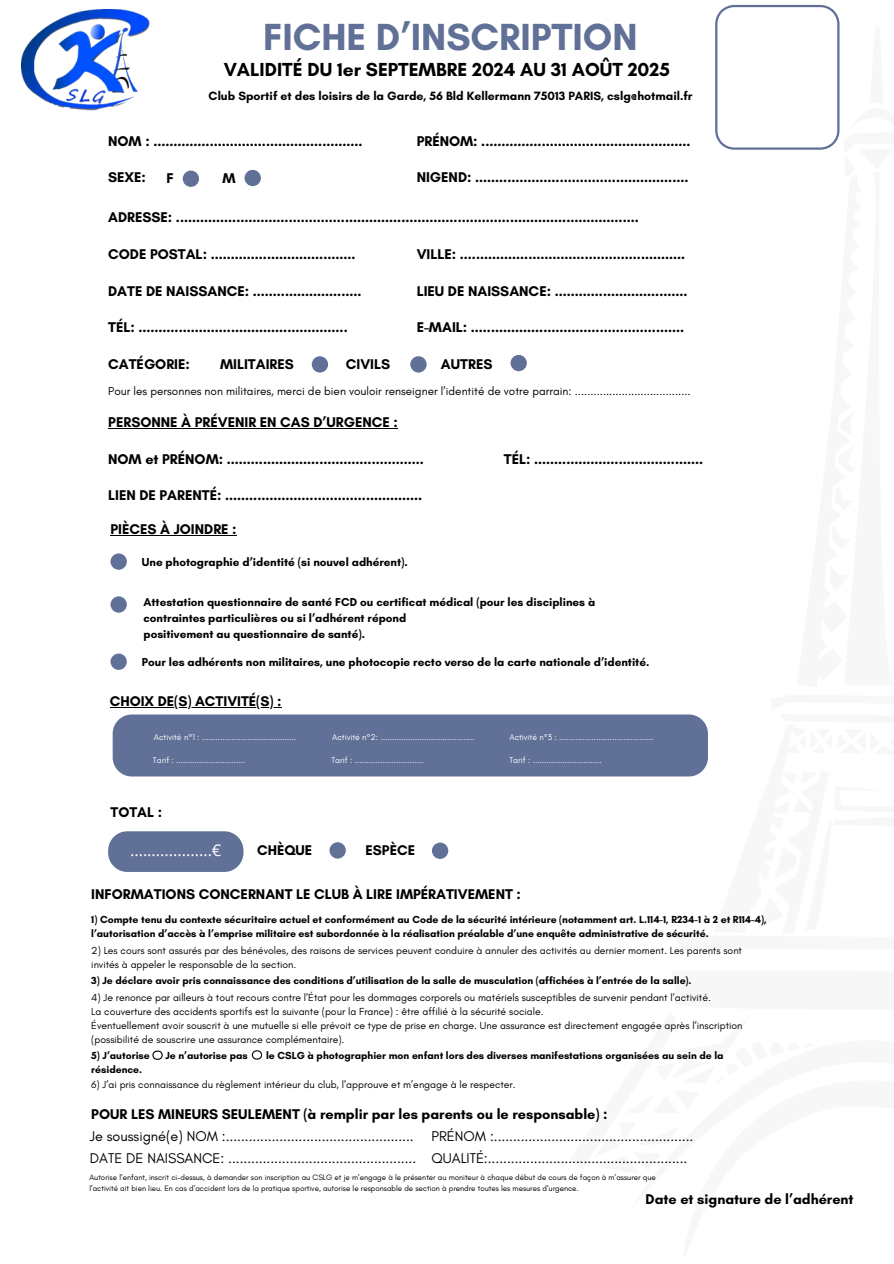
<style>
.page{position:relative;width:894px;height:1264px;background:#fff}
.page>*{position:absolute;margin:0;border:0;box-sizing:border-box;transform-origin:0 0}
.t1{font:700 38.4px "Glacial Indifference";color:#607097}
.t2{font:700 19.2px "Glacial Indifference";color:#000}
.t3{font:16.2px "Open Sans";color:#fff}
.t4{font:700 14.4px "Glacial Indifference";color:#000}
.t5{font:14.4px "Glacial Indifference";color:#000}
.t6{font:700 14.25px "Glacial Indifference";color:#000}
.t7{font:700 12.15px "Glacial Indifference";color:#000}
.t8{font:700 11.7px/15.8px "Glacial Indifference";color:#000}
.t9{font:11.7px "Glacial Indifference";color:#000}
.t10{font:10.35px/14px "Glacial Indifference";color:#000}
.t11{font:700 10.35px/14.2px "Glacial Indifference";color:#000}
.t12{font:8.55px "Glacial Indifference";color:#fff}
.t13{font:7.95px "Glacial Indifference";color:#000}
</style>
<div class="page">
<img style="left:22px;top:10px;width:128px;height:101px">
<svg style="left:715px;top:5px;width:125px;height:145px"></svg>
<div style="left:183px;top:170px;width:16px;height:17px;background:#607097;border-radius:50%"></div>
<hr style="left:108px;top:427px;width:290px;height:1px;background:#000">
<hr style="left:110px;top:535px;width:127px;height:1px;background:#000">
<hr style="left:110px;top:707px;width:171px;height:1px;background:#000">
<div style="left:113px;top:714px;width:594px;height:62px;background:#607097;border-radius:19px"></div>
<div style="left:108px;top:831px;width:135px;height:41px;background:#607097;border-radius:19px"></div>
<svg style="left:152px;top:1050px;width:11px;height:9px"></svg>
<svg style="left:252px;top:1050px;width:10px;height:9px"></svg>
<div style="left:244px;top:170px;width:17px;height:16px;background:#607097;border-radius:50%"></div>
<div style="left:312px;top:356px;width:16px;height:16px;background:#607097;border-radius:50%"></div>
<div style="left:410px;top:356px;width:16px;height:16px;background:#607097;border-radius:50%"></div>
<div style="left:510px;top:355px;width:16px;height:16px;background:#607097;border-radius:50%"></div>
<div style="left:110px;top:553px;width:17px;height:16px;background:#607097;border-radius:50%"></div>
<div style="left:110px;top:596px;width:17px;height:16px;background:#607097;border-radius:50%"></div>
<div style="left:110px;top:653px;width:17px;height:17px;background:#607097;border-radius:50%"></div>
<div style="left:329px;top:842px;width:17px;height:16px;background:#607097;border-radius:50%"></div>
<div style="left:432px;top:842px;width:16px;height:16px;background:#607097;border-radius:50%"></div>
<p class="t1" style="left:263px;top:13px;width:376px">FICHE D’INSCRIPTION</p>
<h5 class="t2" style="left:224px;top:58px;width:447px">VALIDITÉ DU 1er SEPTEMBRE 2024 AU 31 AOÛT 2025</h5>
<h2 class="t7" style="left:208px;top:89px;width:485px">Club Sportif et des loisirs de la Garde, 56 Bld Kellermann 75013 PARIS, cslg@hotmail.fr</h2>
<p class="t4" style="left:416px;top:132px;width:275px">PRÉNOM: ....................................................</p>
<p class="t4" style="left:108px;top:132px;width:256px">NOM : ....................................................</p>
<h3 class="t4" style="left:108px;top:169px;width:39px">SEXE:</h3>
<h3 class="t4" style="left:166px;top:169px;width:9px">F</h3>
<h3 class="t4" style="left:222px;top:169px;width:15px">M</h3>
<h3 class="t4" style="left:416px;top:169px;width:273px">NIGEND: .....................................................</h3>
<p class="t4" style="left:108px;top:208px;width:532px">ADRESSE: ...................................................................................................................</p>
<p class="t4" style="left:108px;top:245px;width:249px">CODE POSTAL: ....................................</p>
<h3 class="t4" style="left:416px;top:245px;width:270px">VILLE: ........................................................</h3>
<h3 class="t4" style="left:108px;top:282px;width:255px">DATE DE NAISSANCE: ...........................</h3>
<h3 class="t4" style="left:416px;top:282px;width:272px">LIEU DE NAISSANCE: .................................</h3>
<h3 class="t4" style="left:108px;top:318px;width:241px">TÉL: ....................................................</h3>
<h3 class="t4" style="left:416px;top:318px;width:269px">E-MAIL: .....................................................</h3>
<h3 class="t4" style="left:108px;top:355px;width:83px">CATÉGORIE:</h3>
<h3 class="t4" style="left:220px;top:355px;width:75px">MILITAIRES</h3>
<h3 class="t4" style="left:346px;top:355px;width:46px">CIVILS</h3>
<h3 class="t4" style="left:441px;top:355px;width:53px">AUTRES</h3>
<h3 class="t9" style="left:108px;top:384px;width:584px">Pour les personnes non militaires, merci de bien vouloir renseigner l’identité de votre parrain: .....................................</h3>
<h3 class="t4" style="left:108px;top:413px;width:291px">PERSONNE À PRÉVENIR EN CAS D’URGENCE :</h3>
<p class="t4" style="left:108px;top:450px;width:317px">NOM et PRÉNOM: .................................................</p>
<h3 class="t4" style="left:503px;top:450px;width:201px">TÉL: ..........................................</h3>
<h5 class="t4" style="left:108px;top:486px;width:315px">LIEN DE PARENTÉ: .................................................</h5>
<h3 class="t4" style="left:110px;top:520px;width:128px">PIÈCES À JOINDRE :</h3>
<h3 class="t8" style="left:142px;top:554px;width:267px">Une photographie d’identité (si nouvel adhérent).</h3>
<h3 class="t8" style="left:143px;top:594px;width:453px">Attestation questionnaire de santé FCD ou certificat médical (pour les disciplines à contraintes particulières ou si l’adhérent répond</h3>
<p class="t8" style="left:143px;top:625px;width:223px">positivement au questionnaire de santé).</p>
<p class="t8" style="left:142px;top:653px;width:509px">Pour les adhérents non militaires, une photocopie recto verso de la carte nationale d’identité.</p>
<p class="t6" style="left:110px;top:692px;width:173px">CHOIX DE(S) ACTIVITÉ(S) :</p>
<h5 class="t12" style="left:154px;top:732px;width:144px">Activité n°1 : .........................................</h5>
<h6 class="t12" style="left:153px;top:755px;width:94px">Tarif : ..............................</h6>
<h4 class="t12" style="left:332px;top:732px;width:144px">Activité n°2: .........................................</h4>
<h4 class="t12" style="left:331px;top:755px;width:94px">Tarif : ..............................</h4>
<h4 class="t12" style="left:509px;top:732px;width:146px">Activité n°3 : .........................................</h4>
<p class="t12" style="left:509px;top:755px;width:94px">Tarif : ..............................</p>
<p class="t6" style="left:110px;top:803px;width:53px">TOTAL :</p>
<h3 class="t3" style="left:130px;top:838px;width:93px">...................€</h3>
<p class="t6" style="left:257px;top:841px;width:57px">CHÈQUE</p>
<p class="t6" style="left:365px;top:841px;width:51px">ESPÈCE</p>
<p class="t4" style="left:91px;top:885px;width:431px">INFORMATIONS CONCERNANT LE CLUB À LIRE IMPÉRATIVEMENT :</p>
<p class="t11" style="left:91px;top:912px;width:676px">1) Compte tenu du contexte sécuritaire actuel et conformément au Code de la sécurité intérieure (notamment art. L.114-1, R234-1 à 2 et R114-4), l’autorisation d’accès à l’emprise militaire est subordonnée à la réalisation préalable d’une enquête administrative de sécurité.</p>
<p class="t10" style="left:91px;top:943px;width:652px">2) Les cours sont assurés par des bénévoles, des raisons de services peuvent conduire à annuler des activités au dernier moment. Les parents sont invités à appeler le responsable de la section.</p>
<p class="t11" style="left:91px;top:973px;width:601px">3) Je déclare avoir pris connaissance des conditions d’utilisation de la salle de musculation (affichées à l’entrée de la salle).</p>
<h3 class="t10" style="left:91px;top:990px;width:621px">4) Je renonce par ailleurs à tout recours contre l’État pour les dommages corporels ou matériels susceptibles de survenir pendant l’activité.</h3>
<p class="t10" style="left:91px;top:1004px;width:453px">La couverture des accidents sportifs est la suivante (pour la France) : être affilié à la sécurité sociale.</p>
<h3 class="t10" style="left:91px;top:1018px;width:652px">Éventuellement avoir souscrit à une mutuelle si elle prévoit ce type de prise en charge. Une assurance est directement engagée après l’inscription (possibilité de souscrire une assurance complémentaire).</h3>
<h3 class="t11" style="left:91px;top:1047px;width:60px">5) J’autorise</h3>
<h3 class="t11" style="left:165px;top:1047px;width:84px">Je n’autorise pas</h3>
<h3 class="t11" style="left:266px;top:1047px;width:459px">le CSLG à photographier mon enfant lors des diverses manifestations organisées au sein de la</h3>
<h3 class="t11" style="left:91px;top:1061px;width:52px">résidence.</h3>
<h3 class="t10" style="left:91px;top:1077px;width:425px">6) J’ai pris connaissance du règlement intérieur du club, l’approuve et m’engage à le respecter.</h3>
<p class="t4" style="left:91px;top:1104px;width:517px">POUR LES MINEURS SEULEMENT (à remplir par les parents ou le responsable) :</p>
<p class="t5" style="left:90px;top:1127px;width:325px">Je soussigné(e) NOM :.................................................</p>
<p class="t5" style="left:431px;top:1127px;width:263px">PRÉNOM :....................................................</p>
<p class="t5" style="left:90px;top:1148px;width:328px">DATE DE NAISSANCE: .................................................</p>
<p class="t5" style="left:431px;top:1149px;width:257px">QUALITÉ:....................................................</p>
<p class="t13" style="left:89px;top:1172px;width:567px">Autorise l’enfant, inscrit ci-dessus, à demander son inscription au CSLG et je m’engage à le présenter au moniteur à chaque début de cours de façon à m’assurer que</p>
<p class="t13" style="left:89px;top:1182px;width:490px">l’activité ait bien lieu. En cas d’accident lors de la pratique sportive, autorise le responsable de section à prendre toutes les mesures d’urgence.</p>
<p class="t4" style="left:645px;top:1190px;width:209px">Date et signature de l’adhérent</p>
</div>
